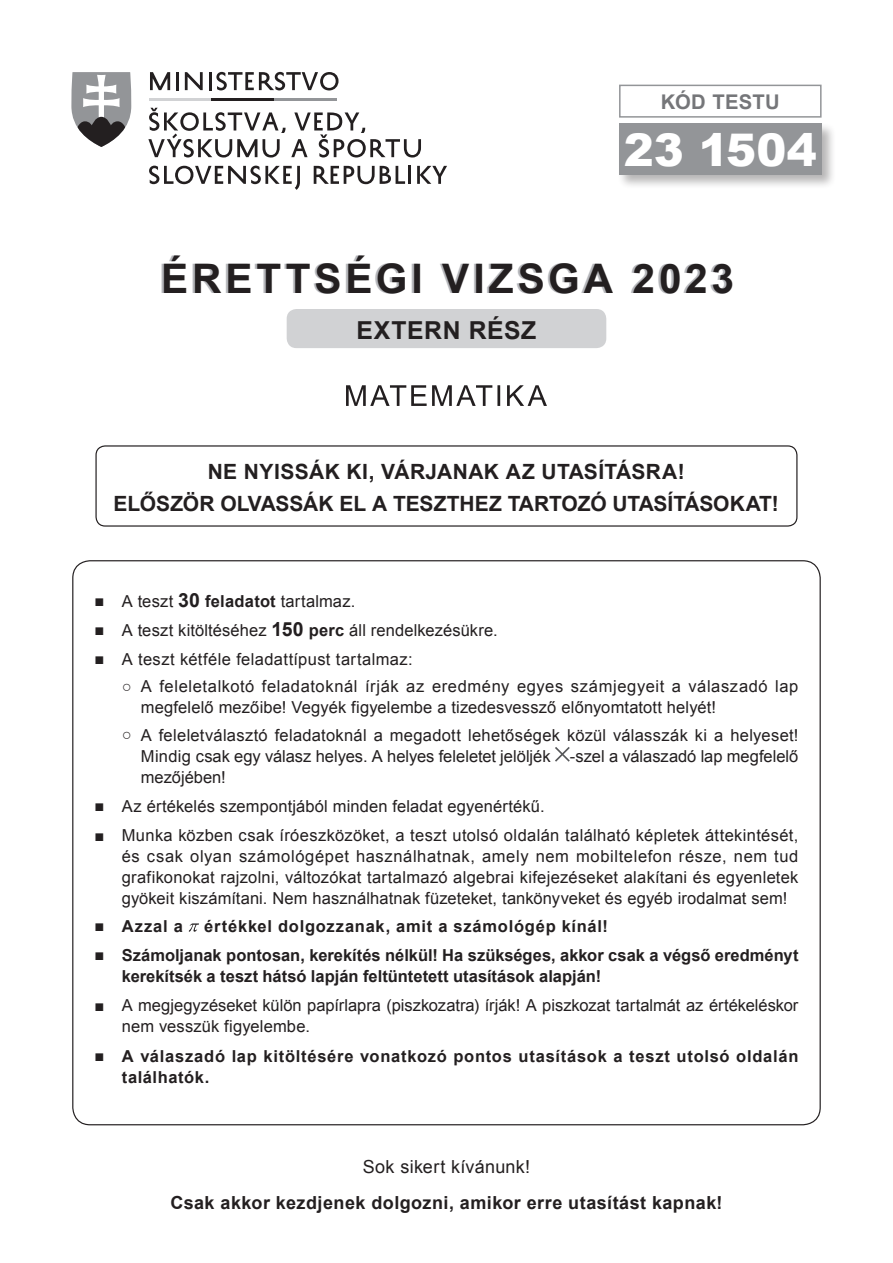
<style>
.page{position:relative;width:893px;height:1263px;background:#fff}
.page>*{position:absolute;margin:0;border:0;box-sizing:border-box;transform-origin:0 0}
.t1{font:900 45px "Arial";color:#fff}
.t2{font:700 40.65px "Arial";letter-spacing:.095em;color:#231f20}
.t3{font:700 24.75px "Arial";letter-spacing:.025em;color:#231f20}
.t4{font:700 21px/32px "Arial";color:#231f20;text-align:center}
.t5{font:700 20.25px "Arial";letter-spacing:.015em;color:#757679}
.t6{font:700 18px "Arial";letter-spacing:.025em;color:#231f20}
.t7{font:18px "Arial";letter-spacing:.015em;color:#231f20}
.t8{font:16.5px/21px "Arial";letter-spacing:.01em;color:#231f20}
.t9{font:700 16.5px/21px "Arial";color:#231f20}
.t10{font:700 16.5px/21px "Arial";letter-spacing:.03em;color:#231f20}
.s1{color:#b6b7bb}
.s2{font-weight:700;font-size:19.5px}
.s3{font-weight:700}
.s4{font-weight:400}
</style>
<div class="page">
<hr style="left:149px;top:98px;width:63px;height:3px;background:#d1d2d4">
<hr style="left:212px;top:98px;width:62px;height:3px;background:#231f20">
<hr style="left:274px;top:98px;width:63px;height:3px;background:#939598">
<svg style="left:71px;top:72px;width:60px;height:75px"></svg>
<svg style="left:150px;top:72px;width:20px;height:18px"></svg>
<hr style="left:176px;top:72px;width:3px;height:18px;background:#231f20">
<svg style="left:185px;top:72px;width:18px;height:18px"></svg>
<svg style="left:209px;top:72px;width:130px;height:18px"></svg>
<svg style="left:148px;top:108px;width:273px;height:50px"></svg>
<svg style="left:149px;top:166px;width:151px;height:24px"></svg>
<svg style="left:314px;top:166px;width:91px;height:18px"></svg>
<hr style="left:408px;top:166px;width:3px;height:18px;background:#231f20">
<svg style="left:417px;top:166px;width:30px;height:18px"></svg>
<div style="left:617px;top:122px;width:219px;height:67px;background:#231f20;opacity:.33"></div>
<div style="left:619px;top:124px;width:203px;height:51px;background:#939598"></div>
<div style="left:619px;top:85px;width:203px;height:33px;border:2px solid #939598"></div>
<svg style="left:346px;top:385px;width:201px;height:21px"></svg>
<div style="left:95px;top:445px;width:702px;height:82px;border:1px solid #231f20;border-radius:9px"></div>
<div style="left:287px;top:309px;width:319px;height:39px;background:#d1d2d4;border-radius:10px"></div>
<svg style="left:555px;top:747px;width:15px;height:15px"></svg>
<svg style="left:189px;top:923px;width:10px;height:9px"></svg>
<p class="t5" style="left:661px;top:88px;width:121px">Kód testu</p>
<h1 class="t1" style="left:624px;top:118px;width:194px">23 1504</h1>
<h2 class="t2" style="left:159px;top:251px;width:96px"><span class="s1">ÉRT</span>ETTS</h2>
<h2 class="t2" style="left:345px;top:251px;width:390px">ÉGI VIZSGA 2023</h2>
<h3 class="t3" style="left:356px;top:314px;width:181px">EXTE RN RÉSZ</h3>
<p class="t4" style="left:114px;top:456px;width:667px">NE NYISSÁK KI, VÁRJANAK AZ UTASÍTÁSRA!<br>ELŐSZÖR OLVASSÁK EL A TESZTHEZ TARTOZÓ UTASÍTÁSOKAT!</p>
<p class="t8" style="left:94px;top:590px;width:262px">■ A teszt <span class="s2">30</span> <span class="s3">feladatot</span> tartalmaz.</p>
<p class="t8" style="left:94px;top:620px;width:405px">■ A teszt kitöltéséhez <span class="s2">150</span> <span class="s3">perc</span> áll rendelkezésükre.</p>
<p class="t8" style="left:94px;top:649px;width:320px">■ A teszt kétféle feladattípust tartalmaz:</p>
<p class="t8" style="left:141px;top:676px;width:659px;text-indent:-19px">○ A feleletalkotó feladatoknál írják az eredmény egyes számjegyeit a válaszadó lap megfelelő mezőibe! Vegyék figyelembe a tizedesvessző előnyomtatott helyét!</p>
<p class="t8" style="left:141px;top:724px;width:659px;text-align:justify;text-indent:-19px">○ A feleletválasztó feladatoknál a megadott lehetőségek közül válasszák ki a helyeset!<br>Mindig csak egy válasz helyes. A helyes feleletet jelöljék -szel a válaszadó lap megfelelő mezőjében!</p>
<p class="t8" style="left:94px;top:796px;width:452px">■ Az értékelés szempontjából minden feladat egyenértékű.</p>
<p class="t8" style="left:122px;top:825px;width:678px;text-align:justify;text-indent:-27px">■ Munka közben csak íróeszközöket, a teszt utolsó oldalán található képletek áttekintését, és csak olyan számológépet használhatnak, amely nem mobiltelefon része, nem tud grafikonokat rajzolni, változókat tartalmazó algebrai kifejezéseket alakítani és egyenletek gyökeit kiszámítani. Nem használhatnak füzeteket, tankönyveket és egyéb irodalmat sem!</p>
<p class="t10" style="left:94px;top:916px;width:90px"><span class="s4">■</span> Azzal a</p>
<p class="t10" style="left:204px;top:916px;width:405px">értékkel dolgozzanak, amit a számológép kínál!</p>
<p class="t9" style="left:122px;top:945px;width:678px;text-indent:-27px"><span class="s4">■</span> Számoljanak pontosan, kerekítés nélkül! Ha szükséges, akkor csak a végső eredményt kerekítsék a teszt hátsó lapján feltüntetett utasítások alapján!</p>
<p class="t8" style="left:122px;top:995px;width:678px;text-indent:-27px">■ A megjegyzéseket külön papírlapra (piszkozatra) írják! A piszkozat tartalmát az értékeléskor nem vesszük figyelembe.</p>
<p class="t10" style="left:122px;top:1046px;width:678px;text-indent:-27px"><span class="s4">■</span> A válaszadó lap kitöltésére vonatkozó pontos utasítások a teszt utolsó oldalán találhatók.</p>
<p class="t7" style="left:363px;top:1154px;width:169px">Sok sikert kívánunk!</p>
<p class="t6" style="left:170px;top:1191px;width:554px">Csak akkor kezdjenek dolgozni, amikor erre utasítást kapnak!</p>
</div>
